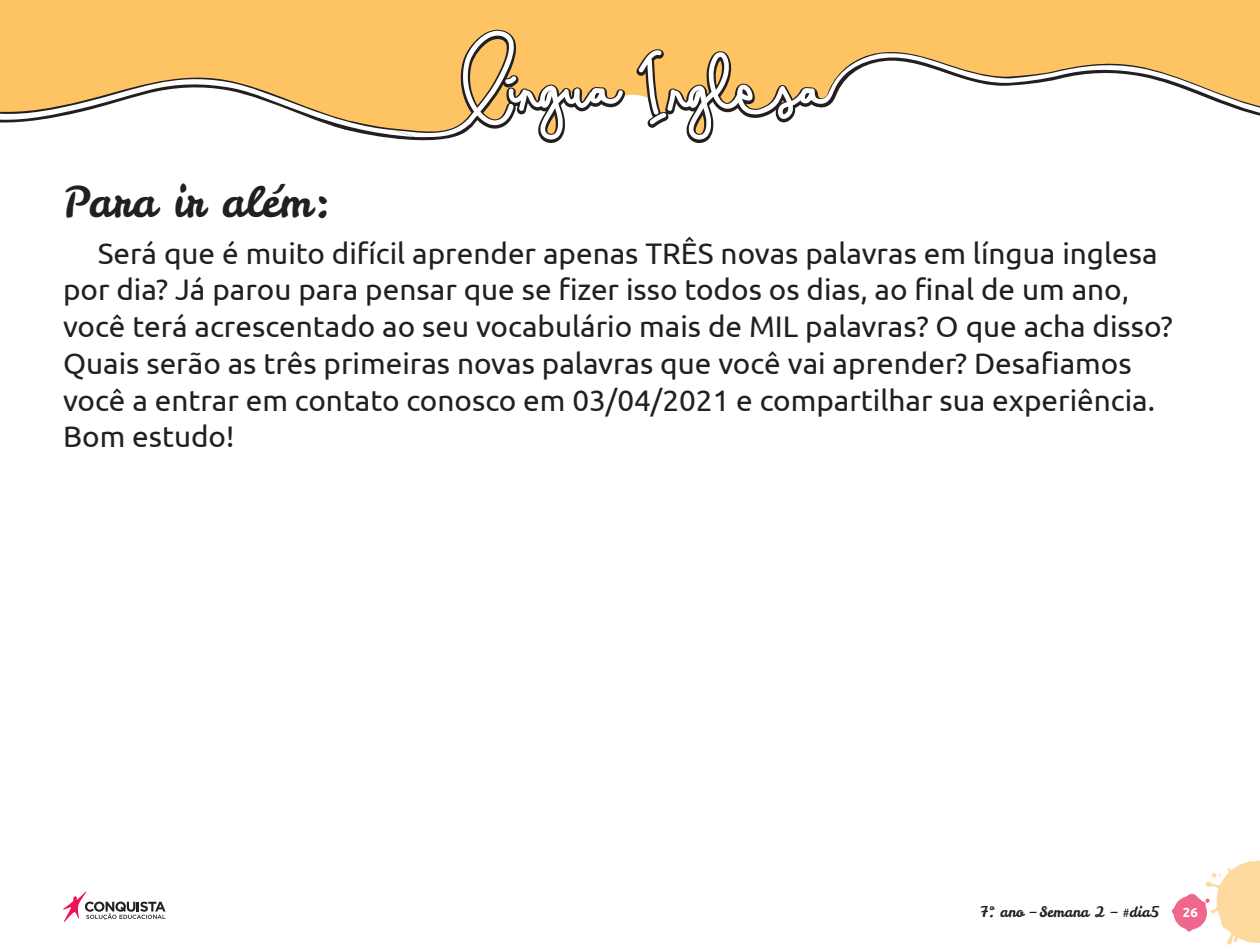
<style>
.page{position:relative;width:1260px;height:945px;background:#fff}
.page>*{position:absolute;margin:0;border:0;box-sizing:border-box;transform-origin:0 0}
.t1{font:42px "Leckerli One";color:#231f20}
.t2{font:29.75px/36.8px "Ubuntu";color:#231f20}
.t3{font:14.35px "Leckerli One";color:#231f20}
.t4{font:700 13.12px "Ubuntu";color:#fff}
</style>
<div class="page">
<svg style="left:1172px;top:861px;width:88px;height:84px"></svg>
<svg style="left:63px;top:891px;width:103px;height:31px"></svg>
<div style="left:0;top:0;width:1260px;height:52px;background:#fec463"></div>
<svg style="left:636px;top:48px;width:200px;height:95px"></svg>
<svg style="left:0;top:52px;width:1260px;height:85px"></svg>
<svg style="left:341px;top:30px;width:285px;height:113px"></svg>
<h1 class="t1" style="left:63px;top:174px;width:270px">Para ir além:</h1>
<p class="t2" style="left:63px;top:234px;width:1111px;text-indent:35px">Será que é muito difícil aprender apenas TRÊS novas palavras em língua inglesa por dia? Já parou para pensar que se fizer isso todos os dias, ao final de um ano, você terá acrescentado ao seu vocabulário mais de MIL palavras? O que acha disso?<br>Quais serão as três primeiras novas palavras que você vai aprender? Desafiamos você a entrar em contato conosco em 03/04/2021 e compartilhar sua experiência.<br>Bom estudo!</p>
<p class="t3" style="left:980px;top:903px;width:181px">7º. ano – Semana 2 – #dia5</p>
<p class="t4" style="left:1183px;top:905px;width:16px">26</p>
</div>
